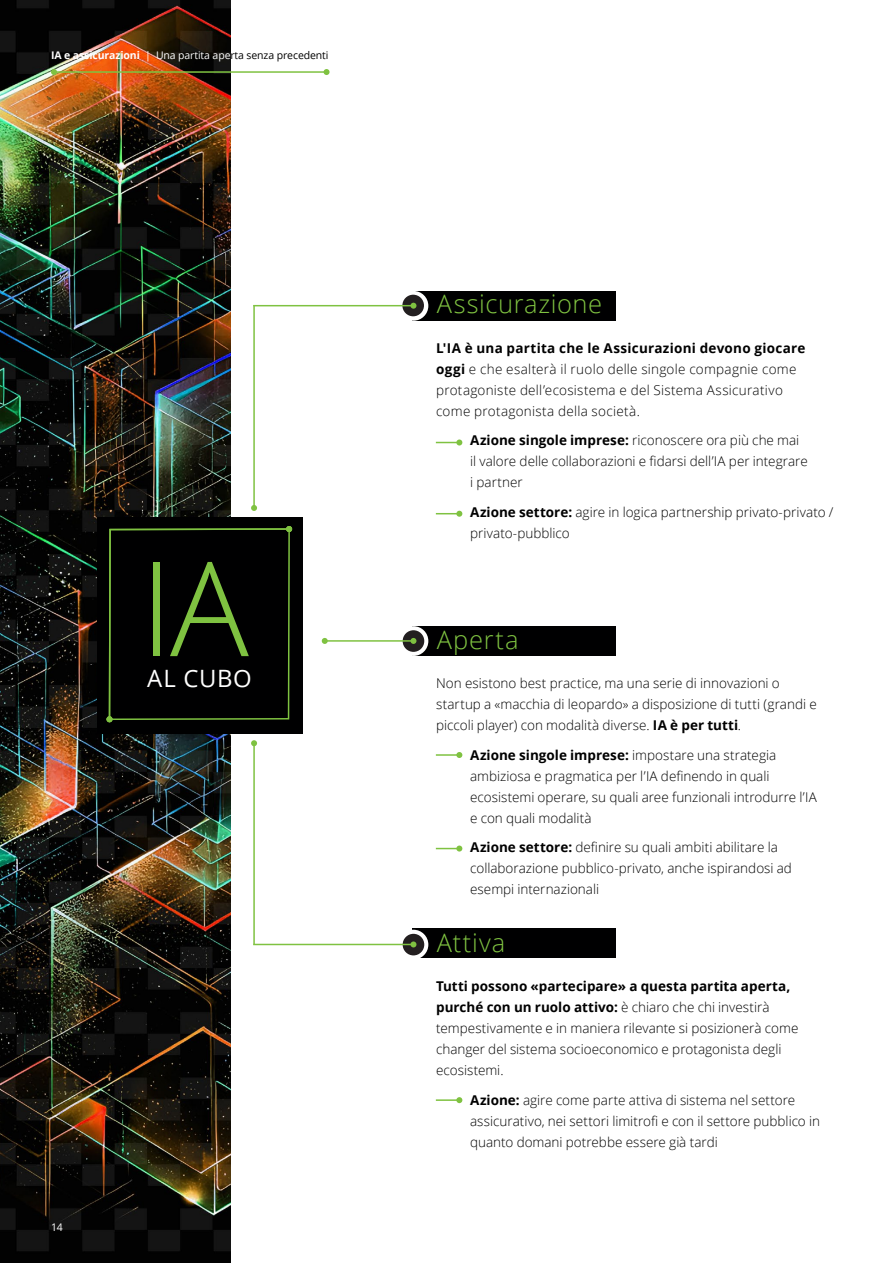
<style>
.page{position:relative;width:893px;height:1263px;background:#fff}
.page>*{position:absolute;margin:0;border:0;box-sizing:border-box;transform-origin:0 0}
.Introduction__14_18pt{font:300 131.4px "Open Sans";color:#7fc241}
.Introduction__14_18pt-2{font:300 25.5px "Open Sans";letter-spacing:.03em;color:#7fc241}
.Introduction__14_18pt-3{font:23.85px "Open Sans";letter-spacing:.03em;color:#fff}
.Introduction__14_18pt-4{font:300 13.5px/21px "Open Sans";color:#010101}
.Introduction__14_18pt-5{font:300 13.5px/21px "Open Sans";letter-spacing:.02em;color:#010101}
.Brochure_title___Left_pg__folio_7_9_5pt{font:10.5px "Open Sans";letter-spacing:-.01em;color:#010101}
.Folio_Left_pg__7_9_5pt{font:10.5px "Open Sans";color:#fff}
.s1{font-weight:700;color:#fff}
.s2{color:#fff}
.s3{font-weight:700}
</style>
<div class="page">
<img style="left:0;top:0;width:231px;height:1263px">
<hr style="left:892px;top:0;width:1px;height:1263px;background:#d8d9d7">
<hr style="left:54px;top:71px;width:273px;height:2px;background:#7fc241">
<svg style="left:324px;top:69px;width:6px;height:6px"></svg>
<svg style="left:51px;top:69px;width:6px;height:6px"></svg>
<div style="left:413px;top:291px;width:203px;height:30px;background:#000001"></div>
<div style="left:413px;top:627px;width:203px;height:29px;background:#000001"></div>
<div style="left:97px;top:517px;width:206px;height:216px;background:#000001"></div>
<div style="left:413px;top:929px;width:203px;height:29px;background:#000001"></div>
<svg style="left:399px;top:291px;width:29px;height:30px"></svg>
<div style="left:402px;top:295px;width:22px;height:21px;background:#231f20;border-radius:50%"></div>
<hr style="left:253px;top:305px;width:160px;height:1px;background:#7fc241">
<svg style="left:410px;top:303px;width:6px;height:6px"></svg>
<div style="left:399px;top:626px;width:29px;height:30px;background:#fff;border-radius:50%"></div>
<div style="left:403px;top:630px;width:21px;height:22px;background:#231f20;border-radius:50%"></div>
<hr style="left:325px;top:640px;width:88px;height:2px;background:#7fc241">
<svg style="left:410px;top:638px;width:6px;height:6px"></svg>
<svg style="left:322px;top:638px;width:6px;height:6px"></svg>
<svg style="left:399px;top:930px;width:29px;height:29px"></svg>
<div style="left:403px;top:934px;width:21px;height:21px;background:#231f20;border-radius:50%"></div>
<hr style="left:253px;top:944px;width:160px;height:1px;background:#7fc241">
<svg style="left:410px;top:941px;width:6px;height:6px"></svg>
<svg style="left:436px;top:439px;width:26px;height:6px"></svg>
<hr style="left:436px;top:754px;width:23px;height:2px;background:#7fc241">
<svg style="left:456px;top:752px;width:6px;height:6px"></svg>
<svg style="left:436px;top:511px;width:26px;height:6px"></svg>
<svg style="left:436px;top:845px;width:26px;height:6px"></svg>
<hr style="left:436px;top:1099px;width:23px;height:2px;background:#7fc241">
<svg style="left:456px;top:1097px;width:6px;height:6px"></svg>
<hr style="left:253px;top:305px;width:2px;height:203px;background:#7fc241">
<svg style="left:251px;top:505px;width:6px;height:6px"></svg>
<hr style="left:253px;top:743px;width:2px;height:202px;background:#7fc241">
<svg style="left:251px;top:740px;width:6px;height:6px"></svg>
<svg style="left:106px;top:526px;width:186px;height:196px"></svg>
<p class="Brochure_title___Left_pg__folio_7_9_5pt" style="left:51px;top:48px;width:279px"><span class="s1">IA e assicurazioni</span> <span class="s2">| Una partita ape</span>rta senza precedenti</p>
<p class="Introduction__14_18pt" style="left:139px;top:518px;width:111px">IA</p>
<p class="Introduction__14_18pt-3" style="left:147px;top:662px;width:106px">AL CUBO</p>
<p class="Folio_Left_pg__7_9_5pt" style="left:51px;top:1220px;width:13px">14</p>
<p class="Introduction__14_18pt-2" style="left:437px;top:287px;width:167px">Assicurazione</p>
<p class="Introduction__14_18pt-5" style="left:436px;top:337px;width:371px"><span class="s3">L'IA è una partita che le Assicurazioni devono giocare oggi</span> e che esalterà il ruolo delle singole compagnie come protagoniste dell’ecosistema e del Sistema Assicurativo come protagonista della società.</p>
<p class="Introduction__14_18pt-4" style="left:470px;top:430px;width:339px"><span class="s3">Azione singole imprese:</span> riconoscere ora più che mai il valore delle collaborazioni e fidarsi dell’IA per integrare i partner</p>
<p class="Introduction__14_18pt-4" style="left:470px;top:501px;width:365px"><span class="s3">Azione settore:</span> agire in logica partnership privato-privato / privato-pubblico</p>
<p class="Introduction__14_18pt-2" style="left:437px;top:622px;width:83px">Aperta</p>
<p class="Introduction__14_18pt-4" style="left:436px;top:672px;width:382px">Non esistono best practice, ma una serie di innovazioni o startup a «macchia di leopardo» a disposizione di tutti (grandi e piccoli player) con modalità diverse. <span class="s3">IA è per tutti</span>.</p>
<p class="Introduction__14_18pt-4" style="left:470px;top:744px;width:348px"><span class="s3">Azione singole imprese:</span> impostare una strategia ambiziosa e pragmatica per l’IA definendo in quali ecosistemi operare, su quali aree funzionali introdurre l’IA e con quali modalità</p>
<p class="Introduction__14_18pt-4" style="left:470px;top:836px;width:323px"><span class="s3">Azione settore:</span> definire su quali ambiti abilitare la collaborazione pubblico-privato, anche ispirandosi ad esempi internazionali</p>
<p class="Introduction__14_18pt-2" style="left:437px;top:925px;width:70px">Attiva</p>
<p class="Introduction__14_18pt-4" style="left:436px;top:975px;width:364px"><span class="s3">Tutti possono «partecipare» a questa partita aperta, purché con un ruolo attivo:</span> è chiaro che chi investirà tempestivamente e in maniera rilevante si posizionerà come changer del sistema socioeconomico e protagonista degli ecosistemi.</p>
<p class="Introduction__14_18pt-4" style="left:470px;top:1089px;width:351px"><span class="s3">Azione:</span> agire come parte attiva di sistema nel settore assicurativo, nei settori limitrofi e con il settore pubblico in quanto domani potrebbe essere già tardi</p>
</div>
